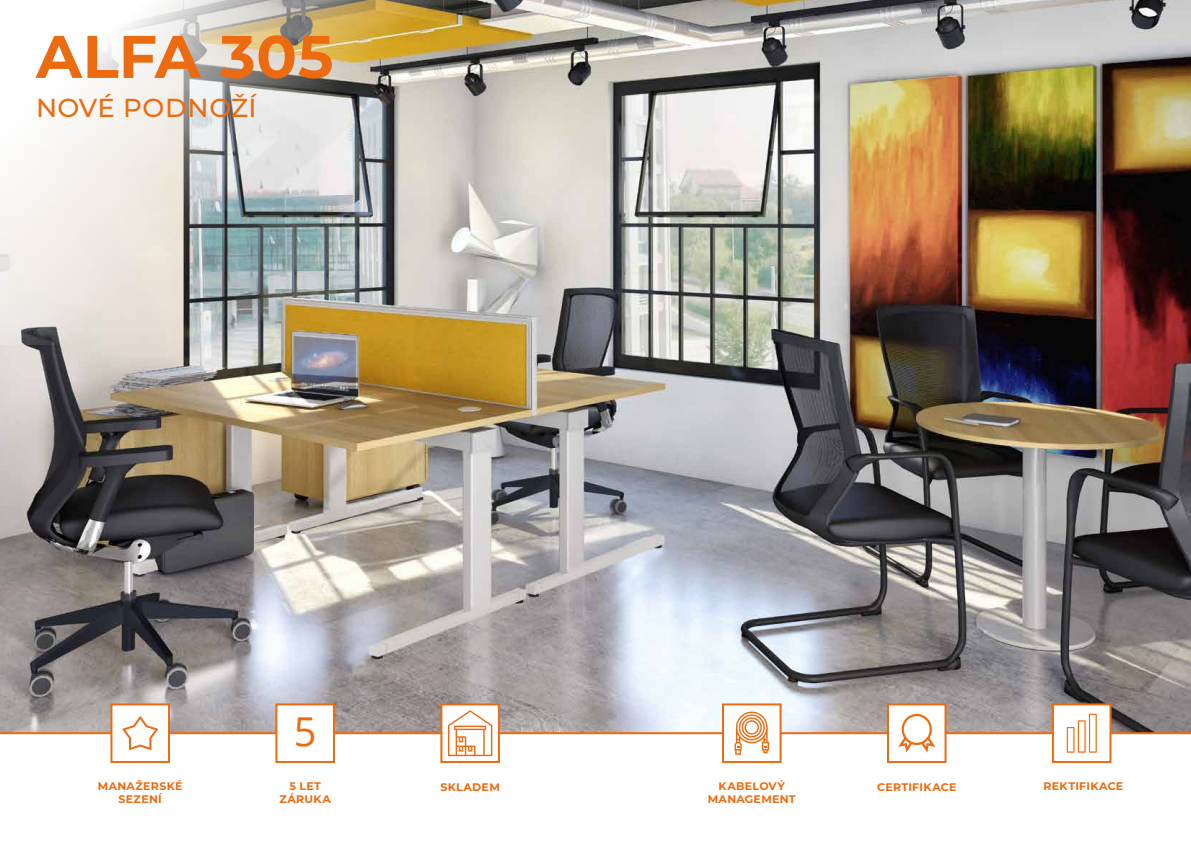
<style>
.page{position:relative;width:1191px;height:842px;background:#fff}
.page>*{position:absolute;margin:0;border:0;box-sizing:border-box;transform-origin:0 0}
.t1{font:700 60px "Montserrat";letter-spacing:.01em;color:#ed6b10}
.t2{font:39.8px "Open Sans";color:#ed6b10}
.t3{font:500 26px "Montserrat";letter-spacing:.015em;color:#ed6b10}
.t4{font:700 11px/13.2px "Montserrat";letter-spacing:.025em;color:#ed6b10;text-align:center}
</style>
<div class="page">
<img style="left:0;top:0;width:1191px;height:732px">
<hr style="left:0;top:732px;width:1191px;height:2px;background:#ed6b13">
<div style="left:887px;top:703px;width:59px;height:60px;background:#fff;border:2px solid #ed6b10"></div>
<svg style="left:898px;top:714px;width:37px;height:38px"></svg>
<div style="left:723px;top:704px;width:57px;height:58px;background:#fff"></div>
<svg style="left:734px;top:711px;width:35px;height:44px"></svg>
<div style="left:722px;top:703px;width:59px;height:60px;border:2px solid #ed6b10"></div>
<div style="left:1053px;top:704px;width:57px;height:58px;background:#fff"></div>
<svg style="left:1066px;top:713px;width:31px;height:40px"></svg>
<div style="left:1052px;top:703px;width:59px;height:60px;border:2px solid #ed6b10"></div>
<div style="left:441px;top:704px;width:58px;height:58px;background:#fff"></div>
<svg style="left:448px;top:710px;width:44px;height:46px"></svg>
<div style="left:440px;top:703px;width:60px;height:60px;border:2px solid #ed6b10"></div>
<div style="left:110px;top:703px;width:60px;height:60px;border:2px solid #ed6b10"></div>
<svg style="left:111px;top:704px;width:58px;height:58px"></svg>
<div style="left:275px;top:703px;width:60px;height:60px;background:#fff;border:2px solid #ed6b10"></div>
<img style="left:0;top:0;width:482px;height:344px">
<h1 class="t1" style="left:36px;top:13px;width:299px">ALFA 305</h1>
<h3 class="t3" style="left:36px;top:90px;width:222px">NOVÉ PODNOŽÍ</h3>
<h2 class="t2" style="left:294px;top:704px;width:24px">5</h2>
<p class="t4" style="left:98px;top:779px;width:86px">MANAŽERSKÉ</p>
<p class="t4" style="left:440px;top:779px;width:61px">SKLADEM</p>
<p class="t4" style="left:1043px;top:779px;width:81px">REKTIFIKACE</p>
<p class="t4" style="left:119px;top:792px;width:45px">SEZENÍ</p>
<p class="t4" style="left:279px;top:779px;width:53px">5 LET<br>ZÁRUKA</p>
<p class="t4" style="left:718px;top:779px;width:68px">KABELOVÝ</p>
<p class="t4" style="left:877px;top:779px;width:81px">CERTIFIKACE</p>
<p class="t4" style="left:708px;top:792px;width:89px">MANAGEMENT</p>
</div>
